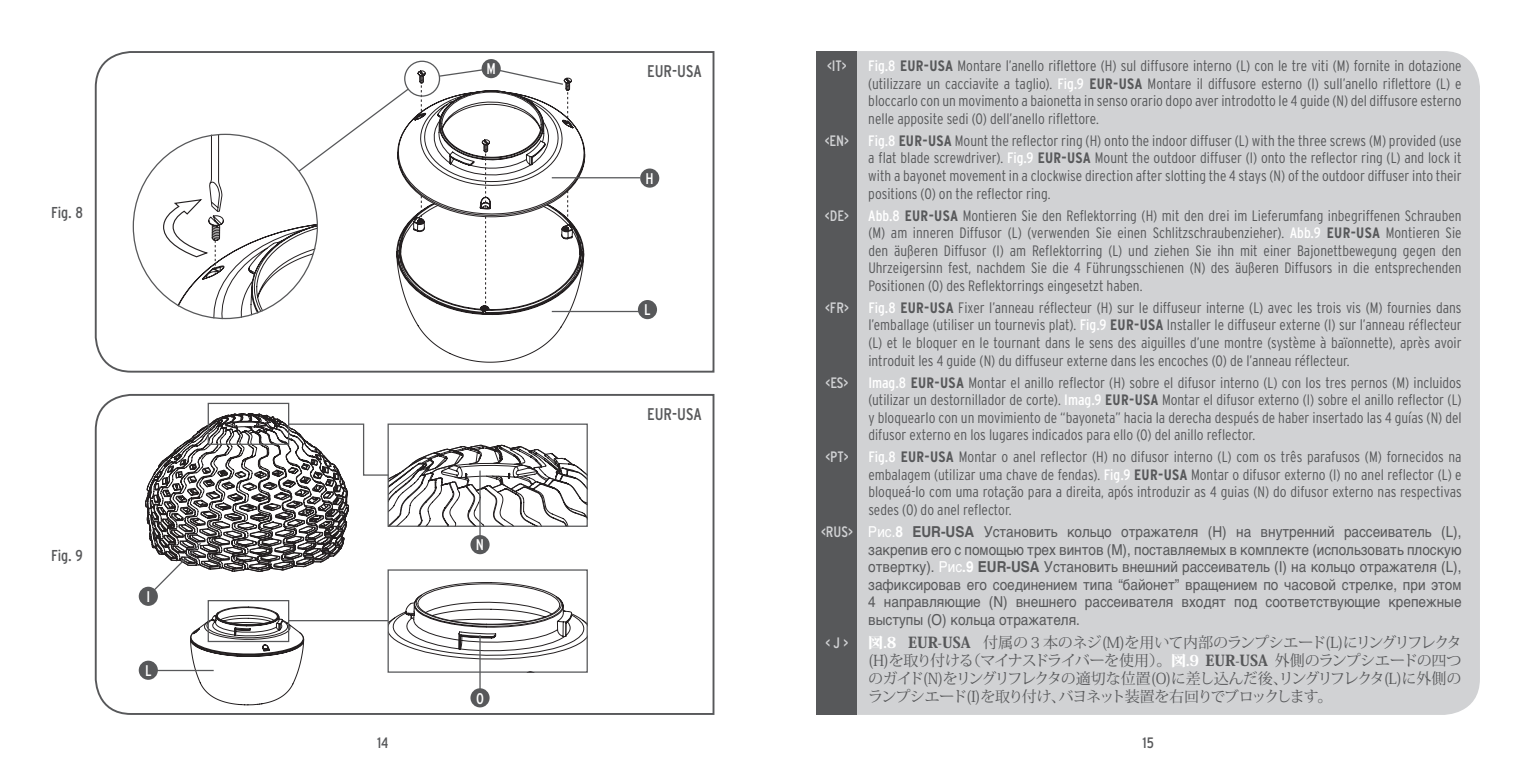
<style>
.page{position:relative;width:1531px;height:766px;background:#fff}
.page>*{position:absolute;margin:0;border:0;box-sizing:border-box;transform-origin:0 0}
.t1{font:condensed 16.88px "Interstate";color:#57585a}
.t2{font:condensed 15.75px "Interstate";color:#57585a}
.t3{font:condensed 15.53px "Interstate";color:#fff}
.t4{font:300 condensed 15.08px/17.6px "Interstate";color:#57585a;text-align:justify}
.t5{font:15.08px/17.6px "Helvetica";color:#57585a;text-align:justify;scale:.9 1}
.t6{font:15.08px/18px "Koz Min Pro";letter-spacing:-.095em;color:#57585a;text-align:justify}
.t7{font:condensed 15.08px "Interstate";color:#d1d2d4}
.t8{font:condensed 15.08px "Interstate";color:#57585a}
.s1{font-weight:400;color:#fff}
.s2{font-weight:700}
.s3{font-family:"Interstate";font-stretch:condensed;color:#d1d2d4}
.s4{color:#fff}
.s5{font-weight:700;color:#fff}
.s6{font-weight:800;color:#fff}
.s7{font-weight:800}
</style>
<div class="page">
<svg style="left:94px;top:51px;width:621px;height:322px"></svg>
<svg style="left:94px;top:394px;width:621px;height:321px"></svg>
<div style="left:404px;top:61px;width:36px;height:36px;border:1px solid #57585a;border-radius:50%"></div>
<hr style="left:552px;top:177px;width:88px;height:1px;background:#57585a">
<div style="left:640px;top:168px;width:19px;height:20px;background:#57585a;border-radius:50%"></div>
<div style="left:638px;top:300px;width:19px;height:19px;background:#57585a;border-radius:50%"></div>
<hr style="left:552px;top:311px;width:88px;height:1px;background:#57585a">
<div style="left:857px;top:51px;width:623px;height:663px;background:#d1d2d4"></div>
<div style="left:816px;top:51px;width:41px;height:663px;background:#57585a"></div>
<div style="left:139px;top:586px;width:19px;height:19px;background:#57585a;border-radius:50%"></div>
<div style="left:208px;top:402px;width:81px;height:43px;border:1px solid #57585a"></div>
<div style="left:470px;top:688px;width:20px;height:19px;background:#57585a;border-radius:50%"></div>
<svg style="left:145px;top:412px;width:442px;height:293px"></svg>
<hr style="left:148px;top:669px;width:66px;height:2px;background:#57585a">
<div style="left:139px;top:660px;width:19px;height:19px;background:#57585a;border-radius:50%"></div>
<div style="left:133px;top:134px;width:184px;height:184px;background:#fff;border-radius:50%"></div>
<svg style="left:155px;top:67px;width:436px;height:296px"></svg>
<div style="left:482px;top:59px;width:19px;height:19px;background:#57585a;border-radius:50%"></div>
<p class="t2" style="left:51px;top:203px;width:33px">Fig. 8</p>
<p class="t2" style="left:51px;top:546px;width:33px">Fig. 9</p>
<p class="t3" style="left:146px;top:587px;width:5px">I</p>
<p class="t3" style="left:145px;top:661px;width:8px">L</p>
<p class="t3" style="left:486px;top:60px;width:11px">M</p>
<p class="t3" style="left:476px;top:536px;width:10px">N</p>
<p class="t3" style="left:476px;top:689px;width:9px">O</p>
<p class="t1" style="left:647px;top:62px;width:56px">EUR-USA</p>
<p class="t3" style="left:645px;top:170px;width:10px">H</p>
<p class="t3" style="left:644px;top:301px;width:8px">L</p>
<p class="t1" style="left:647px;top:405px;width:56px">EUR-USA</p>
<p class="t7" style="left:827px;top:57px;width:21px">&lt;IT&gt;</p>
<p class="t4" style="left:868px;top:57px;width:595px"><span class="s1">Fig.8</span> <span class="s2">EUR-USA</span> Montare l’anello riflettore (H) sul diffusore interno (L) con le tre viti (M) fornite in dotazione (utilizzare un cacciavite a taglio). <span class="s1">Fig.9</span> <span class="s2">EUR-USA</span> Montare il diffusore esterno (I) sull’anello riflettore (L) e bloccarlo con un movimento a baionetta in senso orario dopo aver introdotto le 4 guide (N) del diffusore esterno nelle apposite sedi (O) dell’anello riflettore.</p>
<p class="t7" style="left:825px;top:132px;width:26px">&lt;EN&gt;</p>
<p class="t4" style="left:868px;top:132px;width:595px"><span class="s1">Fig.8</span> <span class="s2">EUR-USA</span> Mount the reflector ring (H) onto the indoor diffuser (L) with the three screws (M) provided (use a flat blade screwdriver). <span class="s1">Fig.9</span> <span class="s2">EUR-USA</span> Mount the outdoor diffuser (I) onto the reflector ring (L) and lock it with a bayonet movement in a clockwise direction after slotting the 4 stays (N) of the outdoor diffuser into their positions (O) on the reflector ring.</p>
<p class="t7" style="left:825px;top:207px;width:26px">&lt;DE&gt;</p>
<p class="t4" style="left:868px;top:206px;width:595px"><span class="s1">Abb.8</span> <span class="s2">EUR-USA</span> Montieren Sie den Reflektorring (H) mit den drei im Lieferumfang inbegriffenen Schrauben (M) am inneren Diffusor (L) (verwenden Sie einen Schlitzschraubenzieher). <span class="s1">Abb.9</span> <span class="s2">EUR-USA</span> Montieren Sie den äußeren Diffusor (I) am Reflektorring (L) und ziehen Sie ihn mit einer Bajonettbewegung gegen den Uhrzeigersinn fest, nachdem Sie die 4 Führungsschienen (N) des äußeren Diffusors in die entsprechenden Positionen (O) des Reflektorrings eingesetzt haben.</p>
<p class="t7" style="left:825px;top:299px;width:25px">&lt;FR&gt;</p>
<p class="t4" style="left:868px;top:298px;width:595px"><span class="s1">Fig.8</span> <span class="s2">EUR-USA</span> Fixer l’anneau réflecteur (H) sur le diffuseur interne (L) avec les trois vis (M) fournies dans l’emballage (utiliser un tournevis plat). <span class="s1">Fig.9</span> <span class="s2">EUR-USA</span> Installer le diffuseur externe (I) sur l’anneau réflecteur (L) et le bloquer en le tournant dans le sens des aiguilles d’une montre (système à baïonnette), après avoir introduit les 4 guide (N) du diffuseur externe dans les encoches (O) de l’anneau réflecteur.</p>
<p class="t7" style="left:825px;top:374px;width:25px">&lt;ES&gt;</p>
<p class="t4" style="left:868px;top:373px;width:595px"><span class="s1">Imag.8</span> <span class="s2">EUR-USA</span> Montar el anillo reflector (H) sobre el difusor interno (L) con los tres pernos (M) incluidos (utilizar un destornillador de corte). <span class="s1">Imag.9</span> <span class="s2">EUR-USA</span> Montar el difusor externo (I) sobre el anillo reflector (L) y bloquearlo con un movimiento de “bayoneta” hacia la derecha después de haber insertado las 4 guías (N) del difusor externo en los lugares indicados para ello (O) del anillo reflector.</p>
<p class="t7" style="left:825px;top:448px;width:25px">&lt;PT&gt;</p>
<p class="t4" style="left:868px;top:448px;width:595px"><span class="s1">Fig.8</span> <span class="s2">EUR-USA</span> Montar o anel reflector (H) no difusor interno (L) com os três parafusos (M) fornecidos na embalagem (utilizar uma chave de fendas). <span class="s1">Fig.9</span> <span class="s2">EUR-USA</span> Montar o difusor externo (I) no anel reflector (L) e bloqueá-lo com uma rotação para a direita, após introduzir as 4 guias (N) do difusor externo nas respectivas sedes (O) do anel reflector.</p>
<p class="t5" style="left:868px;top:523px;width:661px;text-indent:-47px"><span class="s3">&lt;RUS&gt;</span> <span class="s4">Рис.</span><span class="s5">8</span> <span class="s2">EUR-USA</span> Установить кольцо отражателя (H) на внутренний рассеиватель (L), закрепив его с помощью трех винтов (M), поставляемых в комплекте (использовать плоскую отвертку). <span class="s4">Рис</span><span class="s5">.9</span> <span class="s2">EUR-USA</span> Установить внешний рассеиватель (I) на кольцо отражателя (L), зафиксировав его соединением типа “байонет” вращением по часовой стрелке, при этом 4 направляющие (N) внешнего рассеивателя входят под соответствующие крепежные выступы (O) кольца отражателя.</p>
<p class="t7" style="left:825px;top:633px;width:25px">&lt; J &gt;</p>
<p class="t6" style="left:868px;top:632px;width:595px"><span class="s6">図.8</span> <span class="s7">EUR-USA</span> 付属の３本のネジ(M)を用いて内部のランプシエード(L)にリングリフレクタ(H)を取り付ける（マイナスドライバーを使用）。<span class="s6">図.9</span> <span class="s7">EUR-USA</span> 外側のランプシエードの四つのガイド(N)をリングリフレクタの適切な位置(O)に差し込んだ後、リングリフレクタ(L)に外側のランプシエード(I)を取り付け、バヨネット装置を右回りでブロックします。</p>
<p class="t8" style="left:377px;top:734px;width:13px">14</p>
<p class="t8" style="left:1142px;top:734px;width:13px">15</p>
</div>
